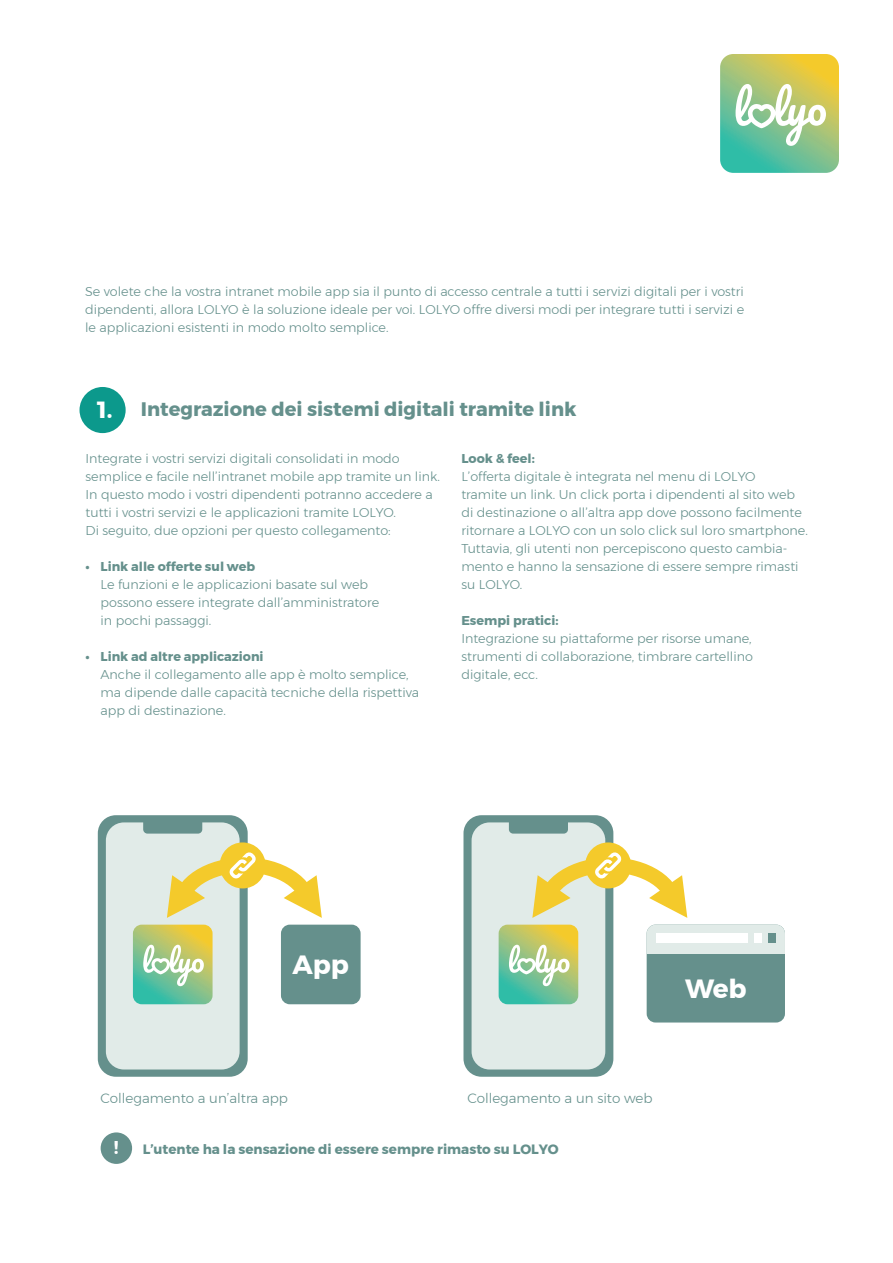
<style>
.page{position:relative;width:893px;height:1263px;background:#fff}
.page>*{position:absolute;margin:0;border:0;box-sizing:border-box;transform-origin:0 0}
.t1{font:700 26.4px "Montserrat";color:#fff}
.t2{font:700 19.5px "Montserrat";color:#65908c}
.t3{font:700 18.45px "Montserrat";color:#fff}
.t4{font:700 13.5px "Montserrat";color:#65908c}
.t5{font:300 13.5px "Montserrat";color:#65908c}
.t6{font:300 12.75px/18px "Montserrat";color:#65908c}
.t7{font:700 12.75px "Montserrat";color:#65908c}
.s1{font-size:23.4px;color:#fff}
</style>
<div class="page">
<svg style="left:720px;top:54px;width:119px;height:119px"></svg>
<div style="left:80px;top:387px;width:46px;height:46px;background:#0c998c;border-radius:50%"></div>
<div style="left:98px;top:815px;width:150px;height:262px;background:#65908c;border-radius:18px"></div>
<div style="left:106px;top:822px;width:134px;height:247px;background:#e1ebe8;border-radius:18px"></div>
<div style="left:143px;top:817px;width:59px;height:16px;background:#65908c;border-radius:4px"></div>
<div style="left:281px;top:925px;width:80px;height:79px;background:#65908c;border-radius:9px"></div>
<div style="left:220px;top:842px;width:46px;height:46px;background:#f4ca2b;border-radius:50%"></div>
<svg style="left:133px;top:850px;width:191px;height:154px"></svg>
<div style="left:463px;top:815px;width:150px;height:262px;background:#65908c;border-radius:18px"></div>
<div style="left:472px;top:822px;width:133px;height:247px;background:#e1ebe8;border-radius:18px"></div>
<div style="left:509px;top:817px;width:59px;height:16px;background:#65908c;border-radius:4px"></div>
<div style="left:647px;top:925px;width:138px;height:97px;background:#65908c;border-radius:9px"></div>
<div style="left:647px;top:925px;width:138px;height:28px;background:#e1ebe8"></div>
<div style="left:656px;top:933px;width:92px;height:10px;background:#fff"></div>
<div style="left:768px;top:933px;width:7px;height:10px;background:#65908c"></div>
<div style="left:754px;top:933px;width:8px;height:10px;background:#fff"></div>
<div style="left:585px;top:842px;width:46px;height:46px;background:#f4ca2b;border-radius:50%"></div>
<svg style="left:499px;top:850px;width:190px;height:154px"></svg>
<div style="left:101px;top:1132px;width:31px;height:32px;background:#65908c;border-radius:50%"></div>
<p class="t6" style="left:85px;top:282px;width:661px;text-align:justify">Se volete che la vostra intranet mobile app sia il punto di accesso centrale a tutti i servizi digitali per i vostri dipendenti, allora LOLYO è la soluzione ideale per voi. LOLYO offre diversi modi per integrare tutti i servizi e le applicazioni esistenti in modo molto semplice.</p>
<h2 class="t2" style="left:97px;top:394px;width:481px"><span class="s1">1.</span> Integrazione dei sistemi digitali tramite link</h2>
<p class="t6" style="left:86px;top:449px;width:356px">Integrate i vostri servizi digitali consolidati in modo semplice e facile nell’intranet mobile app tramite un link.<br>In questo modo i vostri dipendenti potranno accedere a tutti i vostri servizi e le applicazioni tramite LOLYO.<br>Di seguito, due opzioni per questo collegamento:</p>
<p class="t7" style="left:86px;top:556px;width:171px">• Link alle offerte sul web</p>
<p class="t6" style="left:101px;top:575px;width:280px">Le funzioni e le applicazioni basate sul web possono essere integrate dall’amministratore in pochi passaggi.</p>
<p class="t7" style="left:86px;top:646px;width:180px">• Link ad altre applicazioni</p>
<p class="t6" style="left:101px;top:665px;width:320px">Anche il collegamento alle app è molto semplice, ma dipende dalle capacità tecniche della rispettiva app di destinazione.</p>
<p class="t7" style="left:461px;top:448px;width:75px">Look &amp; feel:</p>
<p class="t6" style="left:461px;top:467px;width:348px">L’offerta digitale è integrata nel menu di LOLYO<br>tramite un link. Un click porta i dipendenti al sito web di destinazione o all’altra app dove possono facilmente ritornare a LOLYO con un solo click sul loro smartphone.<br>Tuttavia, gli utenti non percepiscono questo cambia&shy;mento e hanno la sensazione di essere sempre rimasti su LOLYO.</p>
<p class="t7" style="left:461px;top:610px;width:99px">Esempi pratici:</p>
<p class="t6" style="left:461px;top:629px;width:293px;text-align:justify">Integrazione su piattaforme per risorse umane, strumenti di collaborazione, timbrare cartellino digitale, ecc.</p>
<h1 class="t1" style="left:293px;top:943px;width:58px">App</h1>
<p class="t5" style="left:101px;top:1088px;width:189px">Collegamento a un’altra app</p>
<h1 class="t1" style="left:685px;top:967px;width:63px">Web</h1>
<p class="t5" style="left:467px;top:1088px;width:187px">Collegamento a un sito web</p>
<h3 class="t3" style="left:114px;top:1133px;width:6px">!</h3>
<p class="t4" style="left:143px;top:1139px;width:418px">L’utente ha la sensazione di essere sempre rimasto su LOLYO</p>
</div>
